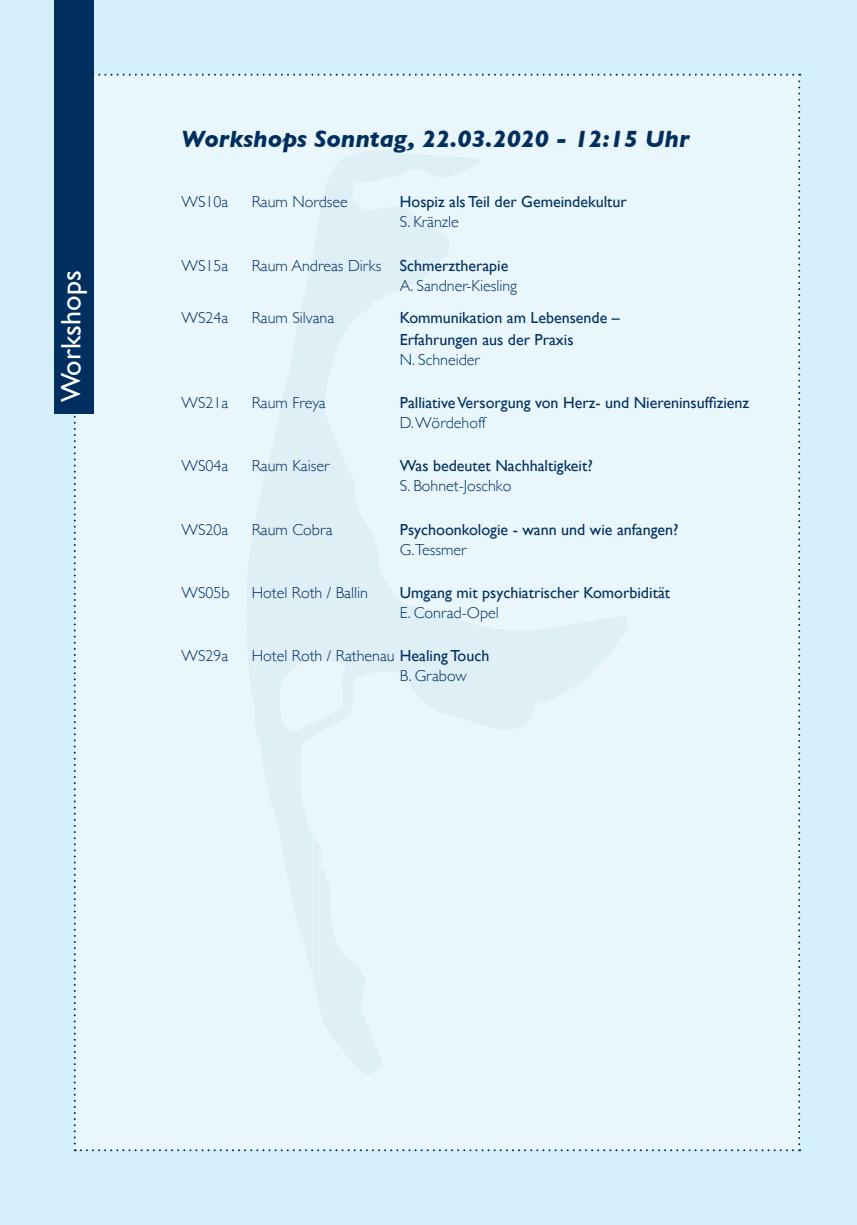
<style>
.page{position:relative;width:857px;height:1225px;background:#fff}
.page>*{position:absolute;margin:0;border:0;box-sizing:border-box;transform-origin:0 0}
.t1{font:28px "Gill Sans";color:#fff}
.t2{font:italic 700 24px "Gill Sans";color:#002f5f}
.t3{font:300 16px/20px "Gill Sans";color:#002f5f}
.t4{font:16px/22px "Gill Sans";color:#002f5f}
.s1{font-weight:400}
</style>
<div class="page">
<div style="left:0;top:0;width:856px;height:1225px;background:#d5effb"></div>
<div style="left:74px;top:74px;width:725px;height:1077px;background:#e9f7fd"></div>
<div style="left:54px;top:0;width:40px;height:414px;background:#002f5f"></div>
<svg style="left:246px;top:148px;width:381px;height:927px;fill:#e9f7fd"></svg>
<h1 class="t1" style="left:59px;top:402px;width:133px;rotate:-90deg">Workshops</h1>
<h2 class="t2" style="left:181px;top:129px;width:509px">Workshops Sonntag, 22.03.2020 - 12:15 Uhr</h2>
<p class="t3" style="left:181px;top:193px;width:48px">WS10a</p>
<p class="t3" style="left:251px;top:193px;width:98px">Raum Nordsee</p>
<p class="t4" style="left:399px;top:192px;width:228px">Hospiz als Teil der Gemeindekultur</p>
<p class="t3" style="left:399px;top:213px;width:61px">S. Kränzle</p>
<p class="t3" style="left:181px;top:256px;width:48px">WS15a</p>
<p class="t3" style="left:399px;top:256px;width:119px;text-indent:-148px">Raum Andreas Dirks <span class="s1">Schmerztherapie<br></span>A. Sandner-Kiesling</p>
<p class="t3" style="left:181px;top:308px;width:48px">WS24a</p>
<p class="t3" style="left:251px;top:308px;width:84px">Raum Silvana</p>
<p class="t4" style="left:399px;top:307px;width:221px">Kommunikation am Lebensende –<br>Erfahrungen aus der Praxis</p>
<p class="t3" style="left:399px;top:350px;width:82px">N. Schneider</p>
<p class="t3" style="left:181px;top:394px;width:48px">WS21a</p>
<p class="t3" style="left:251px;top:394px;width:75px">Raum Freya</p>
<p class="t4" style="left:399px;top:391px;width:351px">Palliative Versorgung von Herz- und Niereninsuffizienz</p>
<p class="t3" style="left:399px;top:414px;width:87px">D. Wördehoff</p>
<p class="t3" style="left:181px;top:457px;width:48px">WS04a</p>
<p class="t3" style="left:251px;top:457px;width:79px">Raum Kaiser</p>
<p class="t4" style="left:399px;top:456px;width:194px">Was bedeutet Nachhaltigkeit?</p>
<p class="t3" style="left:399px;top:475px;width:113px">S. Bohnet-Joschko</p>
<p class="t3" style="left:181px;top:520px;width:48px">WS20a</p>
<p class="t3" style="left:251px;top:520px;width:82px">Raum Cobra</p>
<p class="t4" style="left:399px;top:519px;width:280px">Psychoonkologie - wann und wie anfangen?</p>
<p class="t3" style="left:399px;top:539px;width:68px">G.Tessmer</p>
<p class="t3" style="left:181px;top:582px;width:50px">WS05b</p>
<p class="t3" style="left:251px;top:582px;width:118px">Hotel Roth / Ballin</p>
<p class="t4" style="left:399px;top:583px;width:272px">Umgang mit psychiatrischer Komorbidität</p>
<p class="t3" style="left:399px;top:602px;width:100px">E. Conrad-Opel</p>
<p class="t3" style="left:181px;top:645px;width:48px">WS29a</p>
<p class="t3" style="left:399px;top:645px;width:91px;text-indent:-148px">Hotel Roth / Rathenau <span class="s1">Healing Touch<br></span>B. Grabow</p>
</div>
